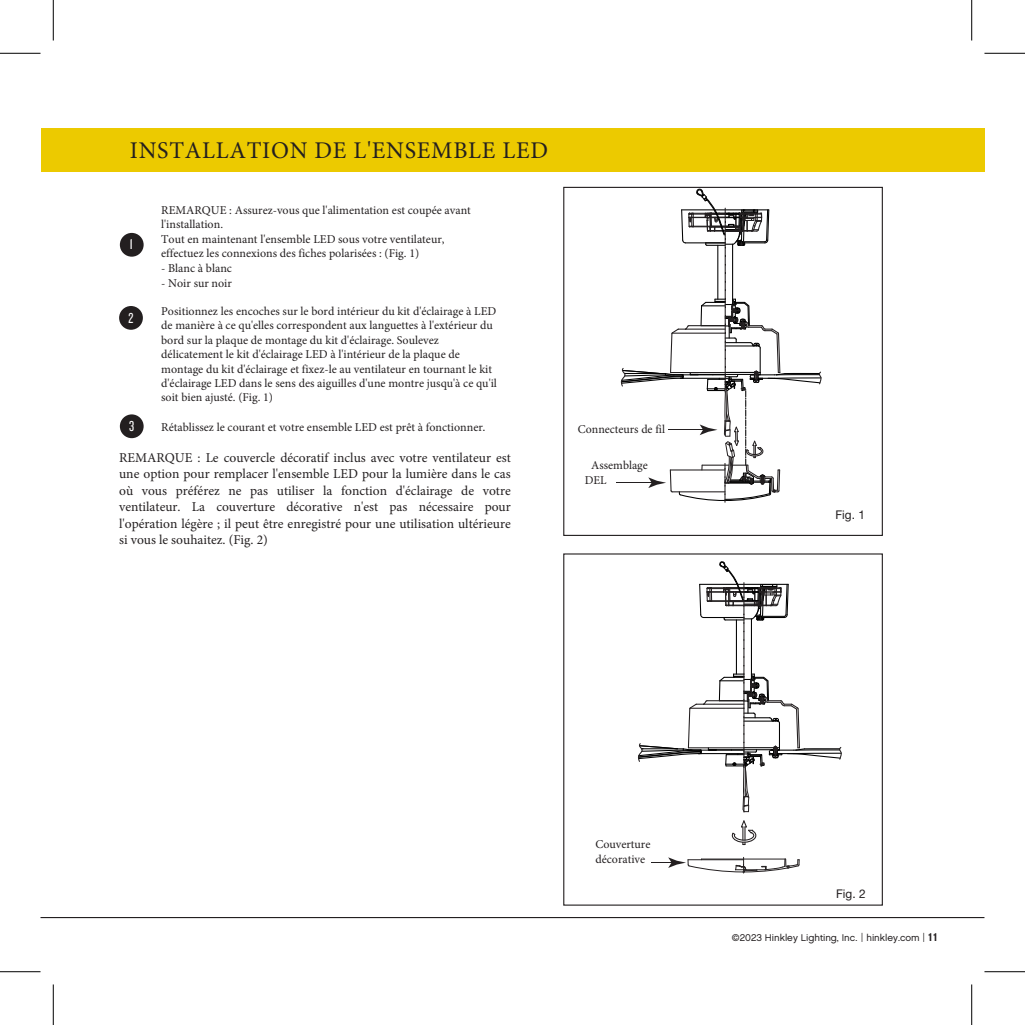
<style>
.page{position:relative;width:1025px;height:1025px;background:#fff}
.page>*{position:absolute;margin:0;border:0;box-sizing:border-box;transform-origin:0 0}
.t1{font:24px "Minion Pro";letter-spacing:.03em;color:#231f20}
.t2{font:15px "Knockout HTF28 Junior Featherwt";color:#fff}
.t3{font:13.5px/16.5px "Minion Pro";color:#231f20;text-align:justify}
.t4{font:12px/14.4px "Minion Pro";color:#231f20}
.t5{font:12px "Helvetica Neue LT Pro";color:#231f20}
.t6{font:9.75px "Chalet London Nineteen Sixty";color:#231f20}
.s1{font-family:"Chalet London Nineteen Sixty"}
.s2{font-family:"Archer Pro";font-weight:500}
.s3{font-family:"Chalet New York Nineteen Sixty";font-size:11.25px}
</style>
<div class="page">
<hr style="left:41px;top:917px;width:943px;height:1px;background:#231f20">
<div style="left:41px;top:129px;width:943px;height:43px;background:#ecca00"></div>
<div style="left:120px;top:233px;width:24px;height:24px;background:#231f20;border-radius:50%"></div>
<div style="left:119px;top:306px;width:24px;height:24px;background:#231f20;border-radius:50%"></div>
<div style="left:120px;top:414px;width:24px;height:24px;background:#231f20;border-radius:50%"></div>
<svg style="left:731px;top:820px;width:26px;height:25px"></svg>
<svg style="left:638px;top:561px;width:204px;height:252px"></svg>
<div style="left:563px;top:187px;width:319px;height:349px;border:1px solid #231f20"></div>
<hr style="left:616px;top:482px;width:37px;height:1px;background:#231f20">
<svg style="left:651px;top:857px;width:148px;height:16px"></svg>
<svg style="left:620px;top:189px;width:202px;height:313px"></svg>
<hr style="left:0;top:53px;width:40px;height:1px;background:#000">
<hr style="left:984px;top:53px;width:41px;height:1px;background:#000">
<hr style="left:0;top:971px;width:40px;height:1px;background:#000">
<hr style="left:984px;top:971px;width:41px;height:1px;background:#000">
<hr style="left:53px;top:0;width:1px;height:41px;background:#000">
<hr style="left:53px;top:984px;width:1px;height:41px;background:#000">
<hr style="left:971px;top:0;width:1px;height:41px;background:#000">
<hr style="left:971px;top:984px;width:1px;height:41px;background:#000">
<h1 class="t1" style="left:130px;top:134px;width:420px">INSTALLATION DE L'ENSEMBLE LED</h1>
<p class="t4" style="left:161px;top:203px;width:311px">REMARQUE : Assurez-vous que l'alimentation est coupée avant l'installation.<br>Tout en maintenant l'ensemble LED sous votre ventilateur, effectuez les connexions des fiches polarisées : (Fig. 1)</p>
<p class="t4" style="left:161px;top:261px;width:72px">- Blanc à blanc</p>
<p class="t4" style="left:161px;top:276px;width:72px">- Noir sur noir</p>
<p class="t4" style="left:161px;top:304px;width:337px">Positionnez les encoches sur le bord intérieur du kit d'éclairage à LED de manière à ce qu'elles correspondent aux languettes à l'extérieur du bord sur la plaque de montage du kit d'éclairage. Soulevez délicatement le kit d'éclairage LED à l'intérieur de la plaque de montage du kit d'éclairage et fixez-le au ventilateur en tournant le kit d'éclairage LED dans le sens des aiguilles d'une montre jusqu'à ce qu'il soit bien ajusté. (Fig. 1)</p>
<p class="t4" style="left:161px;top:420px;width:325px">Rétablissez le courant et votre ensemble LED est prêt à fonctionner<span class="s1">.</span></p>
<p class="t3" style="left:119px;top:449px;width:393px">REMARQUE : Le couvercle décoratif inclus avec votre ventilateur est une option pour remplacer l'ensemble LED pour la lumière dans le cas où vous préférez ne pas utiliser la fonction d'éclairage de votre ventilateur. La couverture décorative n'est pas nécessaire pour l'opération légère ; il peut être enregistré pour une utilisation ultérieure si vous le souhaitez. (Fig. 2)</p>
<p class="t2" style="left:130px;top:237px;width:4px">1</p>
<p class="t2" style="left:129px;top:310px;width:6px">2</p>
<p class="t2" style="left:129px;top:419px;width:7px">3</p>
<p class="t4" style="left:578px;top:421px;width:89px">Connecteurs de fil</p>
<p class="t4" style="left:584px;top:458px;width:65px;text-indent:7px">Assemblage<br>DEL</p>
<p class="t5" style="left:835px;top:507px;width:31px">Fig. 1</p>
<p class="t4" style="left:595px;top:836px;width:57px;line-height:15.1px">Couverture décorative</p>
<p class="t5" style="left:836px;top:887px;width:31px">Fig. 2</p>
<p class="t6" style="left:732px;top:931px;width:207px">©2023 Hinkley Lighting, Inc. <span class="s2">|</span> hinkley.com <span class="s2">|</span> <span class="s3">11</span></p>
</div>
